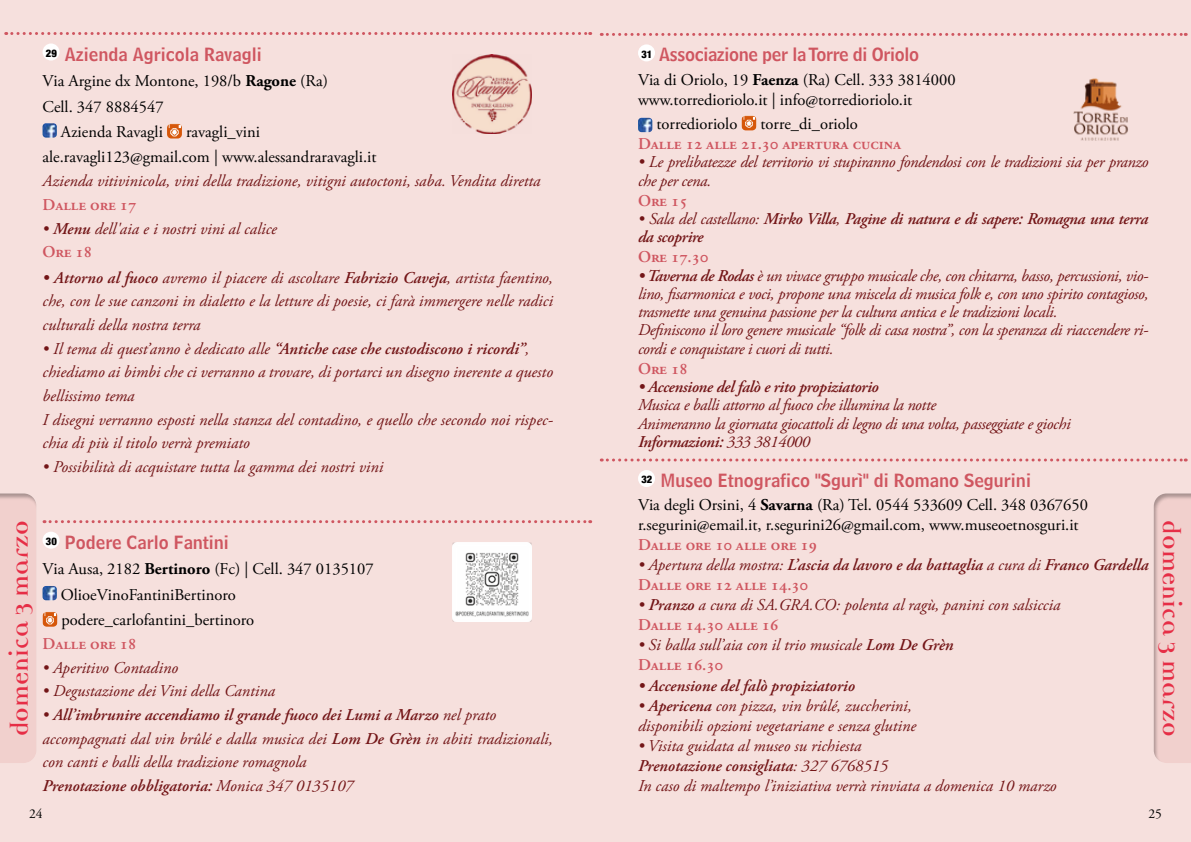
<style>
.page{position:relative;width:1191px;height:842px;background:#fff}
.page>*{position:absolute;margin:0;border:0;box-sizing:border-box;transform-origin:0 0}
.t1{font:700 27px "Democratica";color:#e62e46}
.t2{font:18px "Bell Centennial Std Name Num";color:#cf5660}
.t3{font:18px "Bell Centennial Std Name Num";letter-spacing:-.02em;color:#cf5660}
.t4{font:italic 16.5px/23.7px "Adobe Garamond Pro";color:#731517}
.t5{font:italic 16.5px/18.3px "Adobe Garamond Pro";letter-spacing:-.02em;color:#731517}
.t6{font:16.5px/25.5px "Adobe Garamond Pro";color:#000}
.t7{font:italic 600 16.5px/20.1px "Adobe Garamond Pro";color:#731517}
.t8{font:italic 600 16.5px/18.3px "Adobe Garamond Pro";letter-spacing:-.02em;color:#731517}
.t9{font:600 16.5px "Adobe Garamond Pro";color:#cf5660}
.t10{font:13.5px "Adobe Garamond Pro";color:#000}
.s1{font-weight:700}
.s2{font-weight:600}
.s3{font-weight:600;font-style:normal;color:#cf5660}
.s4{font-weight:400}
.s5{font-style:normal;color:#cf5660}
</style>
<div class="page">
<div style="left:595px;top:0;width:596px;height:842px;background:#f6e0dd"></div>
<div style="left:0;top:0;width:595px;height:842px;background:#f6e0dd"></div>
<div style="left:1153px;top:493px;width:38px;height:272px;background:#000;opacity:.3"></div>
<div style="left:0;top:493px;width:38px;height:272px;background:#f1d0cd"></div>
<svg style="left:6px;top:32px;width:585px;height:3px"></svg>
<svg style="left:44px;top:520px;width:547px;height:3px"></svg>
<div style="left:43px;top:43px;width:17px;height:18px;background:#fff;border-radius:50%"></div>
<img style="left:452px;top:54px;width:80px;height:79px">
<img style="left:43px;top:123px;width:14px;height:15px">
<img style="left:167px;top:124px;width:15px;height:15px">
<div style="left:43px;top:532px;width:17px;height:17px;background:#fff;border-radius:50%"></div>
<img style="left:452px;top:542px;width:80px;height:79px">
<img style="left:43px;top:586px;width:14px;height:14px">
<img style="left:43px;top:612px;width:14px;height:15px">
<svg style="left:601px;top:33px;width:585px;height:3px"></svg>
<svg style="left:601px;top:458px;width:585px;height:3px"></svg>
<div style="left:638px;top:44px;width:17px;height:17px;background:#fff;border-radius:50%"></div>
<img style="left:638px;top:118px;width:14px;height:14px">
<img style="left:741px;top:116px;width:15px;height:14px">
<img style="left:1073px;top:78px;width:55px;height:63px">
<div style="left:638px;top:470px;width:17px;height:17px;background:#fff;border-radius:50%"></div>
<p class="t2" style="left:46px;top:43px;width:217px"><sup>29</sup> Azienda Agricola Ravagli</p>
<p class="t6" style="left:43px;top:69px;width:287px">Via Argine dx Montone, 198/b <span class="s1">Ragone</span> (Ra)</p>
<p class="t6" style="left:43px;top:94px;width:123px">Cell. 347 8884547</p>
<p class="t6" style="left:61px;top:120px;width:103px">Azienda Ravagli</p>
<p class="t6" style="left:43px;top:120px;width:335px;text-indent:143px">ravagli_vini ale.ravagli123@gmail.com | www.alessandraravagli.it</p>
<p class="t4" style="left:43px;top:170px;width:499px">Azienda vitivinicola, vini della tradizione, vitigni autoctoni, saba. Vendita diretta</p>
<p class="t9" style="left:43px;top:195px;width:95px">Dalle ore 17</p>
<p class="t4" style="left:43px;top:217px;width:236px">• <span class="s2">Menu</span> dell'aia e i nostri vini al calice<br><span class="s3">Ore 18</span></p>
<p class="t4" style="left:43px;top:266px;width:512px;text-align:justify"><span class="s2">• Attorno al fuoco</span> avremo il piacere di ascoltare <span class="s2">Fabrizio Caveja</span>, artista faentino, che, con le sue canzoni in dialetto e la letture di poesie, ci farà immergere nelle radici culturali della nostra terra</p>
<p class="t4" style="left:43px;top:337px;width:512px">• Il tema di quest’anno è dedicato alle <span class="s2">“Antiche case che custodiscono i ricordi”</span>, chiediamo ai bimbi che ci verranno a trovare, di portarci un disegno inerente a questo bellissimo tema<br>I disegni verranno esposti nella stanza del contadino, e quello che secondo noi rispec&shy;chia di più il titolo verrà premiato</p>
<p class="t4" style="left:43px;top:455px;width:342px">• Possibilità di acquistare tutta la gamma dei nostri vini</p>
<h1 class="t1" style="left:8px;top:736px;width:217px;rotate:-90deg">domenica 3 marzo</h1>
<p class="t2" style="left:46px;top:531px;width:185px"><sup>30</sup> Podere Carlo Fantini</p>
<p class="t6" style="left:61px;top:557px;width:314px;text-indent:-18px">Via Ausa, 2182 <span class="s1">Bertinoro</span> (Fc) | Cell. 347 0135107<br>OlioeVinoFantiniBertinoro podere_carlofantini_bertinoro</p>
<p class="t9" style="left:43px;top:634px;width:95px">Dalle ore 18</p>
<p class="t4" style="left:43px;top:656px;width:137px">• Aperitivo Contadino</p>
<p class="t4" style="left:43px;top:679px;width:234px">• Degustazione dei Vini della Cantina</p>
<p class="t4" style="left:43px;top:703px;width:512px">• <span class="s2">All’imbrunire accendiamo il grande fuoco dei Lumi a Marzo</span> nel prato accompagnati dal vin brûlé e dalla musica dei <span class="s2">Lom De Grèn</span> in abiti tradizionali, con canti e balli della tradizione romagnola<br><span class="s2">Prenotazione obbligatoria:</span> Monica 347 0135107</p>
<p class="t3" style="left:641px;top:43px;width:279px"><sup>31</sup> Associazione per la Torre di Oriolo</p>
<p class="t6" style="left:638px;top:70px;width:319px;line-height:20.1px">Via di Oriolo, 19 <span class="s1">Faenza</span> (Ra) Cell. 333 3814000 www.torredioriolo.it | info@torredioriolo.it</p>
<p class="t6" style="left:656px;top:111px;width:82px">torredioriolo</p>
<p class="t6" style="left:760px;top:111px;width:99px">torre_di_oriolo</p>
<p class="t9" style="left:638px;top:134px;width:265px">Dalle 12 alle 21.30 apertura cucina</p>
<p class="t5" style="left:638px;top:153px;width:512px">• Le prelibatezze del territorio vi stupiranno fondendosi con le tradizioni sia per pranzo che per cena.</p>
<p class="t9" style="left:638px;top:191px;width:51px">Ore 15</p>
<p class="t8" style="left:638px;top:210px;width:512px"><span class="s4">• Sala del castellano:</span> Mirko Villa<span class="s4">,</span> Pagine di natura e di sapere: Romagna una terra da scoprire</p>
<p class="t9" style="left:638px;top:248px;width:72px">Ore 17.30</p>
<p class="t5" style="left:638px;top:267px;width:512px"><span class="s2">• Taverna de Rodas</span> è un vivace gruppo musicale che, con chitarra, basso, percussioni, vio&shy;lino, fisarmonica e voci, propone una miscela di musica folk e, con uno spirito contagioso, trasmette una genuina passione per la cultura antica e le tradizioni locali.<br>Definiscono il loro genere musicale “folk di casa nostra”, con la speranza di riaccendere ri&shy;cordi e conquistare i cuori di tutti.</p>
<p class="t9" style="left:638px;top:359px;width:51px">Ore 18</p>
<p class="t8" style="left:638px;top:378px;width:242px">• Accensione del falò e rito propiziatorio</p>
<p class="t5" style="left:638px;top:396px;width:434px">Musica e balli attorno al fuoco che illumina la notte<br>Animeranno la giornata giocattoli di legno di una volta, passeggiate e giochi<br><span class="s2">Informazioni:</span> 333 3814000</p>
<p class="t2" style="left:641px;top:469px;width:391px"><sup>32</sup> Museo Etnografico "Sgurì" di Romano Segurini</p>
<p class="t6" style="left:638px;top:495px;width:451px;line-height:20.1px">Via degli Orsini, 4 <span class="s1">Savarna</span> (Ra) Tel. 0544 533609 Cell. 348 0367650 r.segurini@email.it, r.segurini26@gmail.com, www.museoetnosguri.it</p>
<p class="t9" style="left:638px;top:535px;width:180px">Dalle ore 10 alle ore 19</p>
<p class="t7" style="left:638px;top:555px;width:512px"><span class="s4">• Apertura della mostra:</span> L’ascia da lavoro e da battaglia <span class="s4">a cura di</span> Franco Gardella<br><span class="s5">Dalle ore 12 alle 14.30</span></p>
<p class="t4" style="left:638px;top:595px;width:424px;line-height:20.1px">• <span class="s2">Pranzo</span> a cura di SA.GRA.CO: polenta al ragù, panini con salsiccia<br><span class="s3">Dalle 14.30 alle 16</span></p>
<p class="t4" style="left:638px;top:635px;width:317px;line-height:20.1px">• Si balla sull’aia con il trio musicale <span class="s2">Lom De Grèn<br></span><span class="s3">Dalle 16.30</span></p>
<p class="t7" style="left:638px;top:676px;width:218px">• Accensione del falò propiziatorio</p>
<p class="t4" style="left:638px;top:696px;width:279px;line-height:20.1px">• <span class="s2">Apericena</span> con pizza, vin brûlé, zuccherini, disponibili opzioni vegetariane e senza glutine</p>
<p class="t4" style="left:638px;top:736px;width:420px;line-height:20.1px">• Visita guidata al museo su richiesta<br><span class="s2">Prenotazione consigliata</span>: 327 6768515<br>In caso di maltempo l’iniziativa verrà rinviata a domenica 10 marzo</p>
<h1 class="t1" style="left:1183px;top:520px;width:217px;rotate:90deg">domenica 3 marzo</h1>
<p class="t10" style="left:29px;top:805px;width:15px">24</p>
<p class="t10" style="left:1148px;top:805px;width:15px">25</p>
</div>
